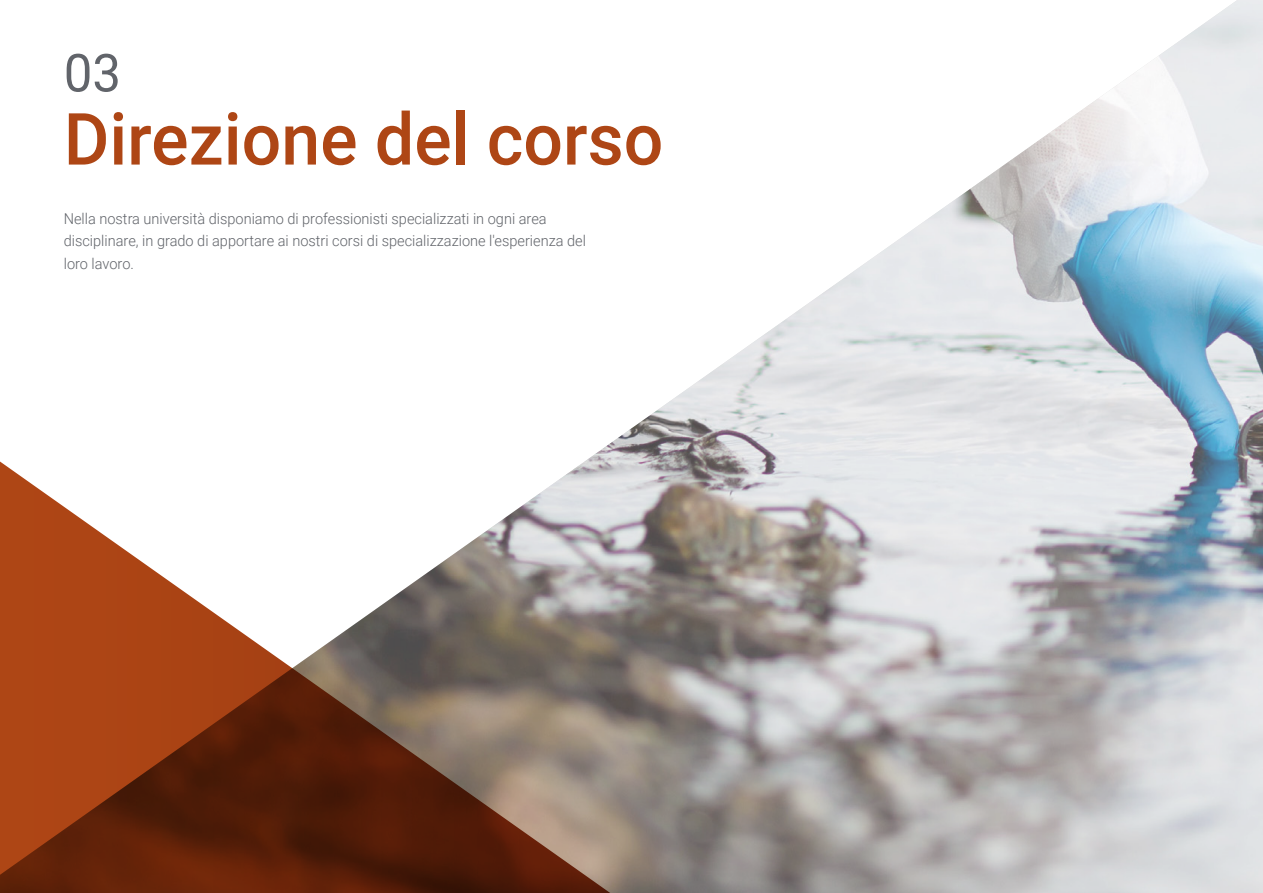
<style>
.page{position:relative;width:1263px;height:893px;background:#fff}
.page>*{position:absolute;margin:0;border:0;box-sizing:border-box;transform-origin:0 0}
.t1{font:500 72px "Roboto";color:#ae4615}
.t2{font:52.5px "Roboto";color:#61646a}
.t3{font:300 15px/22.5px "Roboto";color:#61646a}
</style>
<div class="page">
<img style="left:606px;top:0;width:657px;height:893px">
<svg style="left:0;top:446px;width:640px;height:447px"></svg>
<h2 class="t2" style="left:64px;top:36px;width:59px">03</h2>
<h1 class="t1" style="left:64px;top:89px;width:601px">Direzione del corso</h1>
<p class="t3" style="left:64px;top:207px;width:524px">Nella nostra università disponiamo di professionisti specializzati in ogni area disciplinare, in grado di apportare ai nostri corsi di specializzazione l'esperienza del loro lavoro.</p>
</div>
